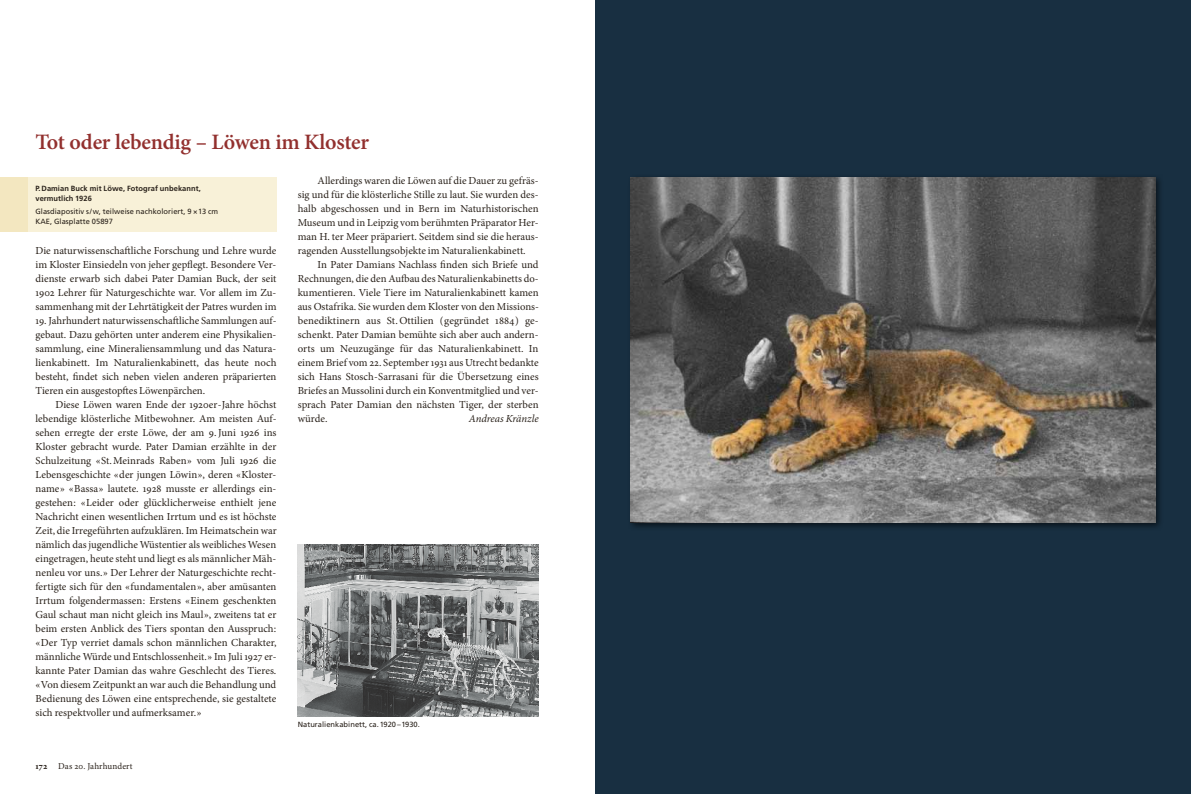
<style>
.page{position:relative;width:1191px;height:794px;background:#fff}
.page>*{position:absolute;margin:0;border:0;box-sizing:border-box;transform-origin:0 0}
.t1{font:600 22px "Minion Pro";letter-spacing:-.01em;color:#92302e}
.t2{font:10.8px/14px "Minion Pro";color:#29211a}
.t3{font:italic 10.8px "Minion Pro";letter-spacing:-.005em;color:#29211a}
.t4{font:9px "Minion Pro";letter-spacing:.015em;color:#29211a}
.t5{font:7.5px/9.8px "Frutiger";letter-spacing:.005em;color:#29211a}
.t6{font:700 7.5px/9.8px "Frutiger";letter-spacing:.01em;color:#29211a}
.s1{font-weight:700}
</style>
<div class="page">
<div style="left:595px;top:0;width:596px;height:794px;background:#182f41"></div>
<img style="left:298px;top:544px;width:241px;height:172px">
<div style="left:627px;top:174px;width:537px;height:357px;background:#000;opacity:.6"></div>
<img style="left:631px;top:177px;width:524px;height:345px">
<div style="left:0;top:177px;width:28px;height:55px;background:#f3e7c0"></div>
<div style="left:28px;top:177px;width:248px;height:55px;background:#f8f1d8"></div>
<h1 class="t1" style="left:35px;top:127px;width:335px">Tot oder lebendig – Löwen im Kloster</h1>
<p class="t6" style="left:35px;top:183px;width:167px">P.Damian Buck mit Löwe, Fotograf unbekannt, vermutlich 1926</p>
<p class="t5" style="left:35px;top:207px;width:184px">Glasdiapositiv s/w, teilweise nachkoloriert, 9 ×13 cm<br>KAE, Glasplatte 05897</p>
<p class="t2" style="left:36px;top:243px;width:242px;text-align:justify">Die naturwissenschaftliche Forschung und Lehre wurde im Kloster Einsiedeln von jeher gepflegt. Besondere Ver&shy;dienste erwarb sich dabei Pater Damian Buck, der seit 1902 Lehrer für Naturgeschichte war. Vor allem im Zu&shy;sammenhang mit der Lehrtätigkeit der Patres wurden im</p>
<p class="t2" style="left:36px;top:313px;width:242px">19. Jahrhundert naturwissenschaftliche Sammlungen auf&shy;gebaut. Dazu gehörten unter anderem eine Physikalien&shy;sammlung, eine Mineraliensammlung und das Natura&shy;lienkabinett. Im Naturalienkabinett, das heute noch besteht, findet sich neben vielen anderen präparierten Tieren ein ausgestopftes Löwenpärchen.</p>
<p class="t2" style="left:36px;top:397px;width:242px;text-indent:20px">Diese Löwen waren Ende der 1920er-Jahre höchst lebendige klösterliche Mitbewohner. Am meisten Auf&shy;sehen erregte der erste Löwe, der am 9. Juni 1926 ins Kloster gebracht wurde. Pater Damian erzählte in der Schulzeitung «St.Meinrads Raben» vom Juli 1926 die Lebensgeschichte «der jungen Löwin», deren «Kloster&shy;name» «Bassa» lautete. 1928 musste er allerdings ein&shy;gestehen: «Leider oder glücklicherweise enthielt jene Nachricht einen wesentlichen Irrtum und es ist höchste Zeit, die Irregeführten aufzuklären. Im Heimatschein war nämlich das jugendliche Wüstentier als weibliches Wesen eingetragen, heute steht und liegt es als männlicher Mäh&shy;nenleu vor uns.» Der Lehrer der Naturgeschichte recht&shy;fertigte sich für den «fundamentalen», aber amüsanten Irrtum folgendermassen: Erstens «Einem geschenkten Gaul schaut man nicht gleich ins Maul», zweitens tat er beim ersten Anblick des Tiers spontan den Ausspruch: «Der Typ verriet damals schon männlichen Charakter, männliche Würde und Entschlossenheit.» Im Juli 1927 er&shy;kannte Pater Damian das wahre Geschlecht des Tieres. «Von diesem Zeitpunkt an war auch die Behandlung und Bedienung des Löwen eine entsprechende, sie gestaltete sich respektvoller und aufmerksamer.»</p>
<p class="t4" style="left:35px;top:760px;width:99px"><span class="s1">172</span> Das 20. Jahrhundert</p>
<p class="t2" style="left:298px;top:173px;width:242px;text-indent:20px">Allerdings waren die Löwen auf die Dauer zu gefräs&shy;sig und für die klösterliche Stille zu laut. Sie wurden des&shy;halb abgeschossen und in Bern im Naturhistorischen Museum und in Leipzig vom berühmten Präparator Her&shy;man H. ter Meer präpariert. Seitdem sind sie die heraus&shy;ragenden Ausstellungsobjekte im Naturalienkabinett.</p>
<p class="t2" style="left:298px;top:257px;width:243px;text-align:justify;text-indent:20px">In Pater Damians Nachlass finden sich Briefe und Rechnungen, die den Aufbau des Naturalienkabinetts do&shy;kumentieren. Viele Tiere im Naturalienkabinett kamen aus Ostafrika. Sie wurden dem Kloster von den Missions&shy;benediktinern aus St.Ottilien (gegründet 1884) ge&shy;schenkt. Pater Damian bemühte sich aber auch andern&shy;orts um Neuzugänge für das Naturalienkabinett. In einem Brief vom 22. September 1931 aus Utrecht bedankte sich Hans Stosch-Sarrasani für die Übersetzung eines Briefes an Mussolini durch ein Konventmitglied und ver&shy;sprach Pater Damian den nächsten Tiger, der sterben würde.</p>
<p class="t3" style="left:469px;top:411px;width:71px">Andreas Kränzle</p>
<p class="t5" style="left:298px;top:720px;width:124px">Naturalienkabinett, ca.1920 –1930.</p>
</div>
